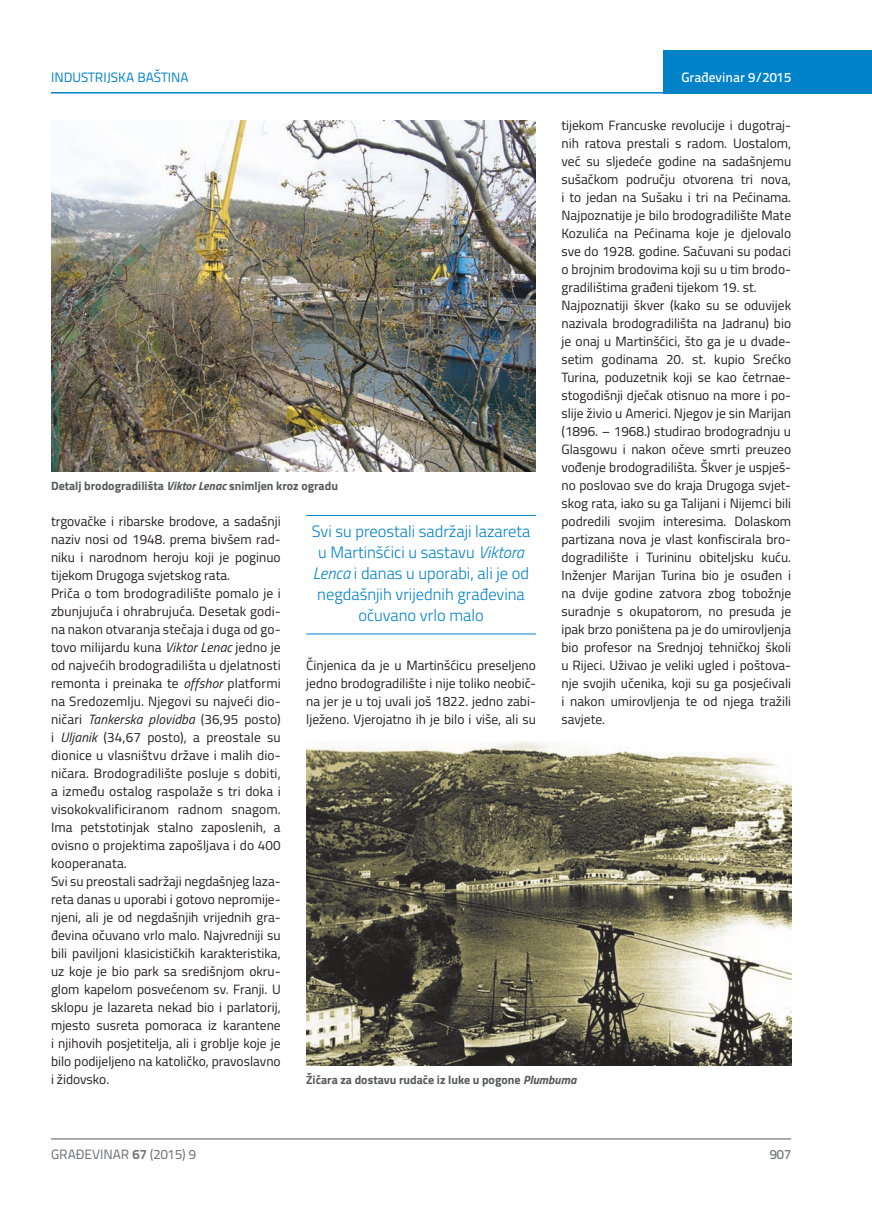
<style>
.page{position:relative;width:872px;height:1212px;background:#fff}
.page>*{position:absolute;margin:0;border:0;box-sizing:border-box;transform-origin:0 0}
.t1{font:300 16.5px/21px "Titillium";color:#0082c8;text-align:center}
.t2{font:13.5px/18px "Titillium";color:#231f20}
.t3{font:13.5px "Titillium Text 22 L";color:#6c6d70}
.t4{font:13.5px "Titillium Text 22 L";color:#0082c8}
.t5{font:500 13.5px "Titillium Text 22 L";color:#fff}
.t6{font:500 13.5px "Titillium Text 22 L";color:#787a7d}
.t7{font:700 12px "Titillium";color:#57585a}
.s1{font-style:italic}
.s2{font-weight:700}
</style>
<div class="page">
<hr style="left:51px;top:1139px;width:740px;height:1px;background:#57585a">
<div style="left:663px;top:50px;width:209px;height:44px;background:#0082c8"></div>
<hr style="left:51px;top:92px;width:821px;height:2px;background:#0082c8">
<hr style="left:306px;top:515px;width:230px;height:1px;background:#0082c8">
<hr style="left:306px;top:634px;width:230px;height:1px;background:#0082c8">
<img style="left:51px;top:120px;width:485px;height:352px">
<img style="left:306px;top:741px;width:485px;height:324px">
<p class="t4" style="left:51px;top:68px;width:139px">INDUSTRIJSKA BAŠTINA</p>
<p class="t5" style="left:681px;top:67px;width:111px">Građevinar 9/2015</p>
<p class="t2" style="left:561px;top:115px;width:231px">tijekom Francuske revolucije i dugotraj&shy;nih ratova prestali s radom. Uostalom, već su sljedeće godine na sadašnjemu sušačkom području otvorena tri nova, i to jedan na Sušaku i tri na Pećinama.<br>Najpoznatije je bilo brodogradilište Mate Kozulića na Pećinama koje je djelovalo sve do 1928. godine. Sačuvani su podaci o brojnim brodovima koji su u tim brodo&shy;gradilištima građeni tijekom 19. st.<br>Najpoznatiji škver (kako su se oduvijek nazivala brodogradilišta na Jadranu) bio je onaj u Martinšćici, što ga je u dvade&shy;setim godinama 20. st. kupio Srećko Turina, poduzetnik koji se kao četrnae&shy;stogodišnji dječak otisnuo na more i po&shy;slije živio u Americi. Njegov je sin Marijan (1896. – 1968.) studirao brodogradnju u Glasgowu i nakon očeve smrti preuzeo vođenje brodogradilišta. Škver je uspješ&shy;no poslovao sve do kraja Drugoga svjet&shy;skog rata, iako su ga Talijani i Nijemci bili podredili svojim interesima. Dolaskom partizana nova je vlast konfiscirala bro&shy;dogradilište i Turininu obiteljsku kuću.<br>Inženjer Marijan Turina bio je osuđen i na dvije godine zatvora zbog tobožnje suradnje s okupatorom, no presuda je ipak brzo poništena pa je do umirovljenja bio profesor na Srednjoj tehničkoj školi u Rijeci. Uživao je veliki ugled i poštova&shy;nje svojih učenika, koji su ga posjećivali i nakon umirovljenja te od njega tražili savjete.</p>
<p class="t7" style="left:51px;top:476px;width:288px">Detalj brodogradilišta <span class="s1">Viktor Lenac</span> snimljen kroz ogradu</p>
<p class="t2" style="left:51px;top:511px;width:231px">trgovačke i ribarske brodove, a sadašnji naziv nosi od 1948. prema bivšem rad&shy;niku i narodnom heroju koji je poginuo tijekom Drugoga svjetskog rata.<br>Priča o tom brodogradilište pomalo je i zbunjujuća i ohrabrujuća. Desetak godi&shy;na nakon otvaranja stečaja i duga od go&shy;tovo milijardu kuna <span class="s1">Viktor Lenac</span> jedno je od najvećih brodogradilišta u djelatnosti remonta i preinaka te <span class="s1">offshor</span> platformi na Sredozemlju. Njegovi su najveći dio&shy;ničari <span class="s1">Tankerska plovidba</span> (36,95 posto) i <span class="s1">Uljanik</span> (34,67 posto), a preostale su dionice u vlasništvu države i malih dio&shy;ničara. Brodogradilište posluje s dobiti, a između ostalog raspolaže s tri doka i visokokvalificiranom radnom snagom.<br>Ima petstotinjak stalno zaposlenih, a ovisno o projektima zapošljava i do 400 kooperanata.<br>Svi su preostali sadržaji negdašnjeg laza&shy;reta danas u uporabi i gotovo nepromije&shy;njeni, ali je od negdašnjih vrijednih gra&shy;đevina očuvano vrlo malo. Najvredniji su bili paviljoni klasicističkih karakteristika, uz koje je bio park sa središnjom okru&shy;glom kapelom posvećenom sv. Franji. U sklopu je lazareta nekad bio i parlatorij, mjesto susreta pomoraca iz karantene i njihovih posjetitelja, ali i groblje koje je bilo podijeljeno na katoličko, pravoslavno i židovsko.</p>
<p class="t1" style="left:312px;top:519px;width:220px">Svi su preostali sadržaji lazareta u Martinšćici u sastavu <span class="s1">Viktora<br>Lenca</span> i danas u uporabi, ali je od negdašnjih vrijednih građevina očuvano vrlo malo</p>
<p class="t2" style="left:306px;top:656px;width:231px;text-align:justify">Činjenica da je u Martinšćicu preseljeno jedno brodogradilište i nije toliko neobič&shy;na jer je u toj uvali još 1822. jedno zabi&shy;lježeno. Vjerojatno ih je bilo i više, ali su</p>
<p class="t7" style="left:306px;top:1071px;width:271px">Žičara za dostavu rudače iz luke u pogone <span class="s1">Plumbuma</span></p>
<p class="t3" style="left:51px;top:1144px;width:146px">GRAĐEVINAR <span class="s2">67</span> (2015) 9</p>
<p class="t6" style="left:769px;top:1144px;width:23px">907</p>
</div>
